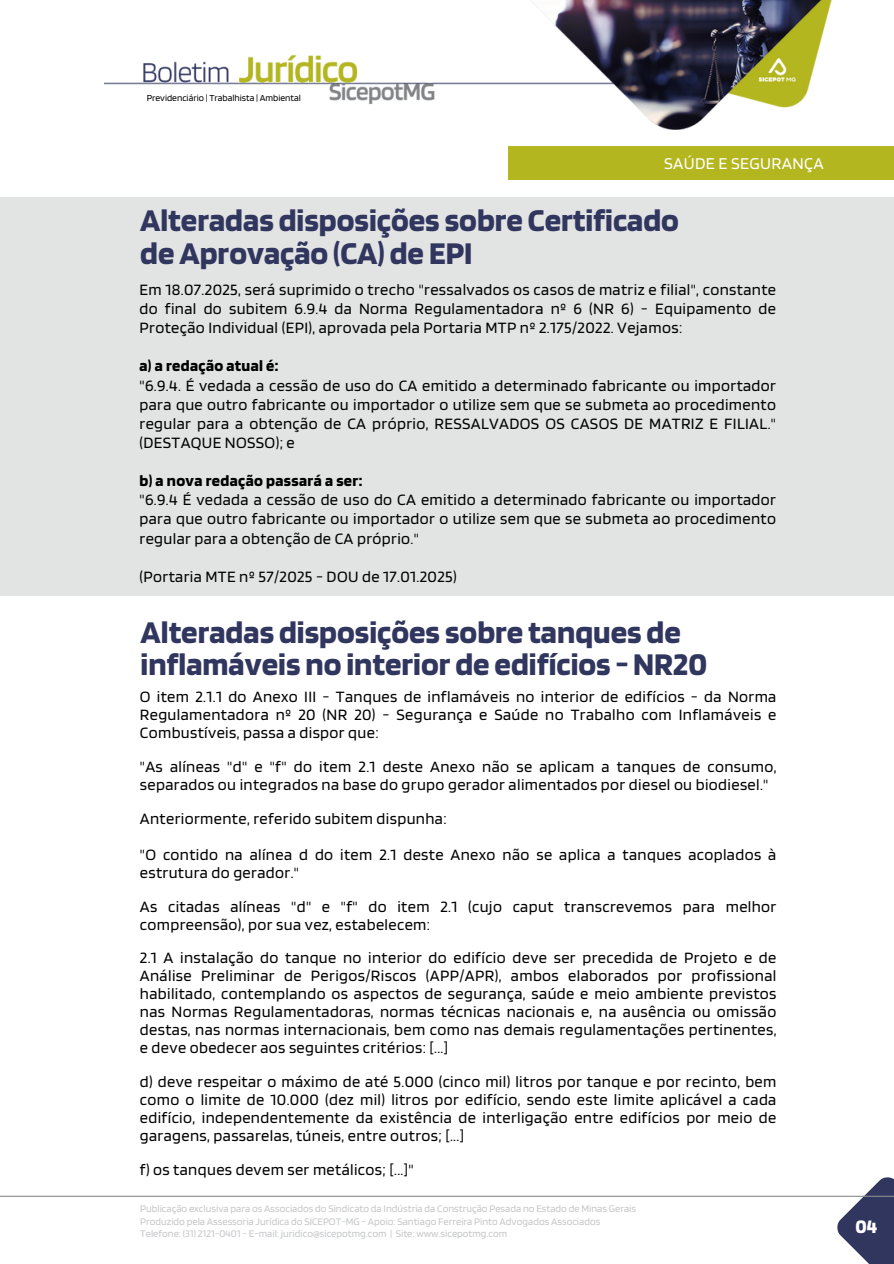
<style>
.page{position:relative;width:894px;height:1264px;background:#fff}
.page>*{position:absolute;margin:0;border:0;box-sizing:border-box;transform-origin:0 0}
.t1{font:700 33px/32.7px "Blinker";color:#31365f}
.t2{font:700 19.95px "Blinker";color:#fff}
.t3{font:17.25px "Blinker";letter-spacing:.02em;color:#fff}
.t4{font:16.5px/18px "Blinker";letter-spacing:.02em;color:#000}
.t5{font:10.5px "Blinker";color:#c6c7c9}
.t6{font:9.6px "Blinker";color:#000}
.s1{font-weight:700}
</style>
<div class="page">
<img style="left:105px;top:0;width:727px;height:129px">
<svg style="left:835px;top:1177px;width:58px;height:86px"></svg>
<hr style="left:0;top:1195px;width:893px;height:1px;background:#8a8c8f">
<div style="left:508px;top:146px;width:385px;height:34px;background:#b4b61f"></div>
<div style="left:0;top:197px;width:893px;height:398px;background:#e2e3e3"></div>
<p class="t6" style="left:147px;top:92px;width:156px">Previdenciário | Trabalhista | Ambiental</p>
<h3 class="t3" style="left:664px;top:152px;width:161px">SAÚDE E SEGURANÇA</h3>
<h3 class="t1" style="left:140px;top:203px;width:540px">Alteradas disposições sobre Certificado deAprovação (CA) de EPI</h3>
<h3 class="t4" style="left:139px;top:279px;width:638px;line-height:19.2px;text-align:justify">Em 18.07.2025, será suprimido o trecho "ressalvados os casos de matriz e filial", constante do final do subitem 6.9.4 da Norma Regulamentadora nº 6 (NR 6) - Equipamento de Proteção Individual (EPI), aprovada pela Portaria MTP nº 2.175/2022. Vejamos:</h3>
<h3 class="t4" style="left:139px;top:356px;width:638px;line-height:19.2px"><span class="s1">a) a redação atual é:<br></span>"6.9.4. É vedada a cessão de uso do CA emitido a determinado fabricante ou importador para que outro fabricante ou importador o utilize sem que se submeta ao procedimento regular para a obtenção de CA próprio, RESSALVADOS OS CASOS DE MATRIZ E FILIAL." (DESTAQUE NOSSO); e</h3>
<h1 class="t4" style="left:139px;top:470px;width:638px;line-height:19.2px"><span class="s1">b) a nova redação passará a ser:<br></span>"6.9.4 É vedada a cessão de uso do CA emitido a determinado fabricante ou importador para que outro fabricante ou importador o utilize sem que se submeta ao procedimento regular para a obtenção de CA próprio."</h1>
<h3 class="t4" style="left:139px;top:567px;width:319px">(Portaria MTE nº 57/2025 - DOU de 17.01.2025)</h3>
<p class="t1" style="left:140px;top:614px;width:568px">Alteradas disposições sobre tanques de inflamáveis no interior de edifícios -NR20</p>
<h3 class="t4" style="left:140px;top:687px;width:638px;text-align:justify">O item 2.1.1 do Anexo III - Tanques de inflamáveis no interior de edifícios - da Norma Regulamentadora nº 20 (NR 20) - Segurança e Saúde no Trabalho com Inflamáveis e Combustíveis, passa a dispor que:</h3>
<h3 class="t4" style="left:140px;top:757px;width:638px">"As alíneas "d" e "f" do item 2.1 deste Anexo não se aplicam a tanques de consumo, separados ou integrados na base do grupo gerador alimentados por diesel ou biodiesel."</h3>
<h3 class="t4" style="left:140px;top:808px;width:308px">Anteriormente, referido subitem dispunha:</h3>
<h3 class="t4" style="left:140px;top:844px;width:638px">"O contido na alínea d do item 2.1 deste Anexo não se aplica a tanques acoplados à estrutura do gerador."</h3>
<h3 class="t4" style="left:140px;top:896px;width:638px">As citadas alíneas "d" e "f" do item 2.1 (cujo caput transcrevemos para melhor compreensão), por sua vez, estabelecem:</h3>
<h3 class="t4" style="left:140px;top:948px;width:638px;text-align:justify">2.1 A instalação do tanque no interior do edifício deve ser precedida de Projeto e de Análise Preliminar de Perigos/Riscos (APP/APR), ambos elaborados por profissional habilitado, contemplando os aspectos de segurança, saúde e meio ambiente previstos nas Normas Regulamentadoras, normas técnicas nacionais e, na ausência ou omissão destas, nas normas internacionais, bem como nas demais regulamentações pertinentes, e deve obedecer aos seguintes critérios: [...]</h3>
<p class="t4" style="left:140px;top:1072px;width:638px;text-align:justify">d) deve respeitar o máximo de até 5.000 (cinco mil) litros por tanque e por recinto, bem como o limite de 10.000 (dez mil) litros por edifício, sendo este limite aplicável a cada edifício, independentemente da existência de interligação entre edifícios por meio de garagens, passarelas, túneis, entre outros; [...]</p>
<p class="t4" style="left:140px;top:1159px;width:275px">f) os tanques devem ser metálicos; [...]"</p>
<p class="t5" style="left:140px;top:1202px;width:497px">Publicação exclusiva para os Associados do Sindicato da Indústria da Construção Pesada no Estado de Minas Gerais</p>
<h2 class="t5" style="left:140px;top:1214px;width:461px">Produzido pela Assessoria Jurídica do SICEPOT-MG - Apoio: Santiago Ferreira Pinto Advogados Associados</h2>
<h1 class="t5" style="left:140px;top:1226px;width:368px">Telefone: (31) 2121-0401 - E-mail: juridico@sicepotmg.com | Site: www.sicepotmg.com</h1>
<h3 class="t2" style="left:855px;top:1213px;width:23px">04</h3>
</div>
